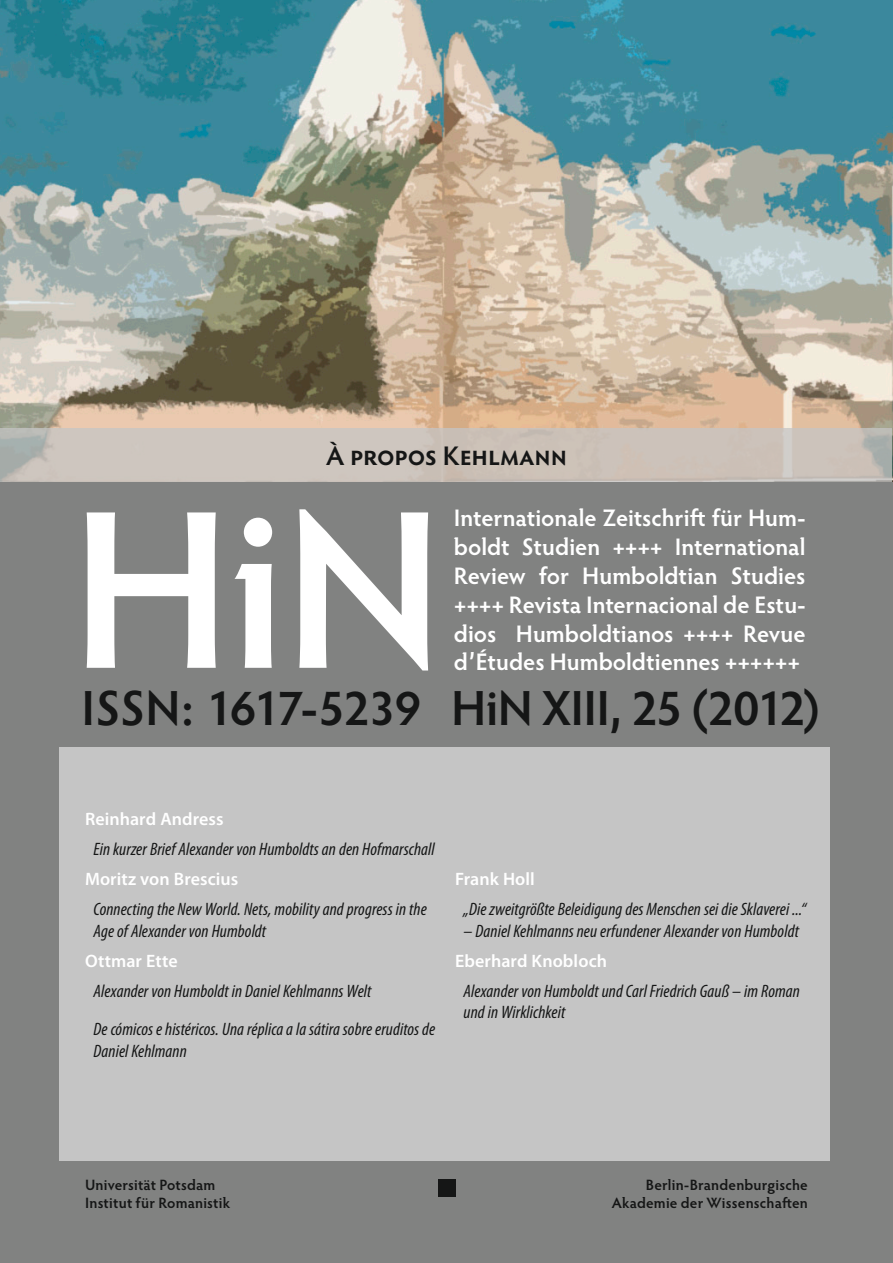
<style>
.page{position:relative;width:893px;height:1263px;background:#fff}
.page>*{position:absolute;margin:0;border:0;box-sizing:border-box;transform-origin:0 0}
.Autor{font:600 226.8px "Hypatia Sans Pro";color:#fff}
.Autor-2{font:600 49.5px "Hypatia Sans Pro";letter-spacing:-.015em;color:#151616}
.Autor-3{font:600 27px "Hypatia Sans Pro";letter-spacing:-.005em;color:#151616}
.Autor-4{font:600 24px/28.8px "Hypatia Sans Pro";color:#fff;text-align:justify}
.Cover_Aufsatz{font:italic condensed 18px/21.6px "Myriad Pro";letter-spacing:.005em;color:#151616}
.Cover_Autor{font:600 18px "Myriad Pro";letter-spacing:.005em;color:#fff}
.t1{font:600 15px "Hypatia Sans Pro";letter-spacing:.015em;color:#151616}
</style>
<div class="page">
<img style="left:0;top:0;width:893px;height:482px">
<svg style="left:0;top:428px;width:892px;height:54px;fill:#cdc3bb"></svg>
<div style="left:0;top:482px;width:893px;height:781px;background:#818281"></div>
<div style="left:438px;top:1179px;width:17px;height:17px;background:#151616"></div>
<div style="left:60px;top:747px;width:770px;height:414px;background:#c5c5c5"></div>
<p class="Autor-3" style="left:326px;top:437px;width:242px">À propos Kehlmann</p>
<p class="Autor" style="left:70px;top:433px;width:375px">HiN</p>
<p class="Autor-4" style="left:454px;top:503px;width:353px">Internationale Zeitschrift für Hum&shy;boldt Studien ++++ International Review for Humboldtian Studies ++++ Revista Internacional de Estu&shy;dios Humboldtianos ++++ Revue d’Études Humboldtiennes ++++++</p>
<p class="Autor-2" style="left:82px;top:674px;width:341px">ISSN: 1617-5239</p>
<p class="Autor-2" style="left:451px;top:674px;width:370px">HiN XIII, 25 (2012)</p>
<p class="Cover_Autor" style="left:85px;top:807px;width:140px">Reinhard Andress</p>
<p class="Cover_Aufsatz" style="left:94px;top:838px;width:343px">Ein kurzer Brief Alexander von Humboldts an den Hofmarschall</p>
<p class="Cover_Autor" style="left:85px;top:867px;width:155px">Moritz von Brescius</p>
<p class="Cover_Aufsatz" style="left:94px;top:898px;width:335px">Connecting the New World. Nets, mobility and progress in the<br>Age of Alexander von Humboldt</p>
<p class="Cover_Autor" style="left:85px;top:949px;width:94px">Ottmar Ette</p>
<p class="Cover_Aufsatz" style="left:94px;top:980px;width:279px">Alexander von Humboldt in Daniel Kehlmanns Welt</p>
<p class="Cover_Aufsatz" style="left:94px;top:1018px;width:343px">De cómicos e histéricos. Una réplica a la sátira sobre eruditos de<br>Daniel Kehlmann</p>
<p class="Cover_Autor" style="left:455px;top:867px;width:81px">Frank Holl</p>
<p class="Cover_Aufsatz" style="left:463px;top:898px;width:345px">„Die zweitgrößte Beleidigung des Menschen sei die Sklaverei ...“</p>
<p class="Cover_Aufsatz" style="left:463px;top:920px;width:337px">– Daniel Kehlmanns neu erfundener Alexander von Humboldt</p>
<p class="Cover_Autor" style="left:455px;top:949px;width:154px">Eberhard Knobloch</p>
<p class="Cover_Aufsatz" style="left:463px;top:980px;width:338px">Alexander von Humboldt und Carl Friedrich Gauß – im Roman und in Wirklichkeit</p>
<p class="t1" style="left:85px;top:1174px;width:132px">Universität Potsdam</p>
<p class="t1" style="left:85px;top:1192px;width:147px">Institut für Romanistik</p>
<p class="t1" style="left:646px;top:1174px;width:163px">Berlin-Brandenburgische</p>
<p class="t1" style="left:612px;top:1192px;width:198px">Akademie der Wissenschaften</p>
</div>
